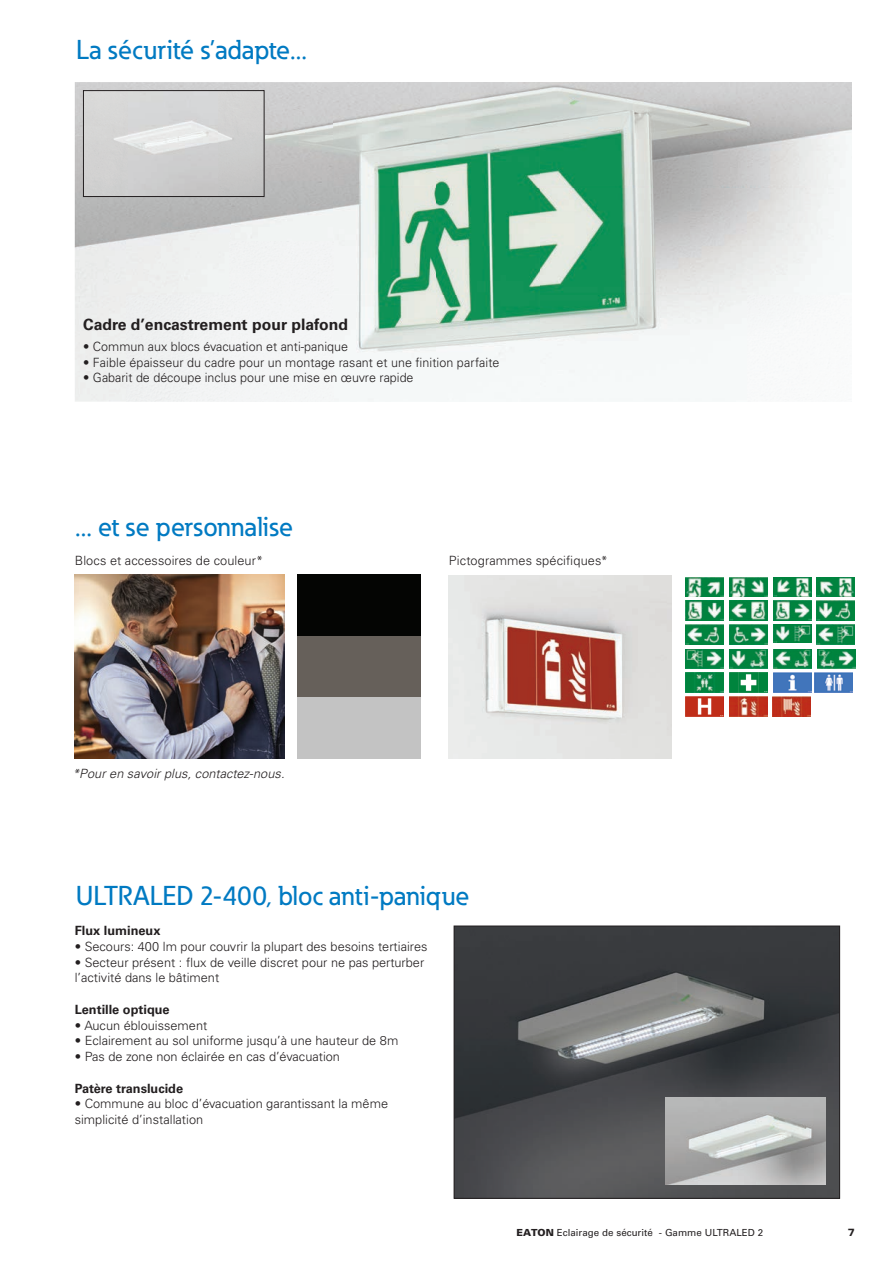
<style>
.page{position:relative;width:893px;height:1263px;background:#fff}
.page>*{position:absolute;margin:0;border:0;box-sizing:border-box;transform-origin:0 0}
.t1{font:500 27px "Eaton";color:#007ac2}
.t2{font:700 15.75px "Univers LT Std";color:#231f20}
.t3{font:300 12.75px/15.8px "Univers LT Std";color:#231f20}
.t4{font:700 12.75px "Univers LT Std";color:#231f20}
.t5{font:italic 300 12.75px "Univers";letter-spacing:.005em;color:#231f20}
.t6{font:900 10.5px "Univers";color:#231f20}
.t7{font:9.75px "Univers LT Std";color:#231f20}
.s1{font-family:"Univers";font-weight:900}
</style>
<div class="page">
<div style="left:298px;top:574px;width:123px;height:62px;background:#040503"></div>
<div style="left:298px;top:636px;width:123px;height:62px;background:#66605a"></div>
<div style="left:298px;top:697px;width:123px;height:62px;background:#c3c3c3"></div>
<img style="left:685px;top:577px;width:38px;height:19px">
<img style="left:729px;top:577px;width:38px;height:19px">
<img style="left:773px;top:577px;width:38px;height:19px">
<img style="left:817px;top:577px;width:38px;height:19px">
<img style="left:685px;top:601px;width:38px;height:19px">
<img style="left:773px;top:601px;width:38px;height:19px">
<img style="left:729px;top:601px;width:38px;height:19px">
<img style="left:816px;top:601px;width:38px;height:19px">
<img style="left:685px;top:625px;width:38px;height:19px">
<img style="left:729px;top:625px;width:38px;height:19px">
<img style="left:816px;top:625px;width:38px;height:19px">
<img style="left:685px;top:649px;width:38px;height:19px">
<img style="left:773px;top:649px;width:38px;height:19px">
<img style="left:817px;top:649px;width:38px;height:19px">
<img style="left:729px;top:649px;width:38px;height:19px">
<img style="left:685px;top:673px;width:38px;height:19px">
<img style="left:729px;top:673px;width:38px;height:19px">
<img style="left:772px;top:697px;width:38px;height:19px">
<img style="left:685px;top:697px;width:38px;height:19px">
<img style="left:729px;top:697px;width:38px;height:19px">
<img style="left:773px;top:673px;width:38px;height:19px">
<img style="left:815px;top:673px;width:38px;height:19px">
<img style="left:773px;top:625px;width:38px;height:18px">
<img style="left:456px;top:928px;width:382px;height:268px">
<div style="left:454px;top:926px;width:386px;height:272px;border:1px solid #231f20"></div>
<img style="left:665px;top:1097px;width:160px;height:87px">
<img style="left:449px;top:576px;width:223px;height:183px">
<img style="left:75px;top:574px;width:210px;height:185px">
<img style="left:75px;top:82px;width:258px;height:53px">
<img style="left:333px;top:82px;width:518px;height:320px">
<img style="left:230px;top:135px;width:104px;height:267px">
<img style="left:85px;top:92px;width:177px;height:103px">
<div style="left:83px;top:90px;width:181px;height:107px;border:1px solid #231f20"></div>
<h1 class="t1" style="left:76px;top:33px;width:232px">La sécurité s’adapte...</h1>
<p class="t2" style="left:83px;top:315px;width:266px">Cadre d’encastrement pour plafond</p>
<p class="t3" style="left:83px;top:339px;width:266px">• Commun aux blocs évacuation et anti-panique</p>
<p class="t3" style="left:83px;top:354px;width:418px">• Faible épaisseur du cadre pour un montage rasant et une finition parfaite</p>
<p class="t3" style="left:83px;top:370px;width:332px">• Gabarit de découpe inclus pour une mise en œuvre rapide</p>
<h1 class="t1" style="left:75px;top:510px;width:220px">... et se personnalise</h1>
<p class="t3" style="left:75px;top:553px;width:190px">Blocs et accessoires de couleur*</p>
<p class="t3" style="left:449px;top:553px;width:161px">Pictogrammes spécifiques*</p>
<p class="t5" style="left:72px;top:765px;width:214px">*Pour en savoir plus, contactez-nous.</p>
<h1 class="t1" style="left:76px;top:879px;width:395px">ULTRALED 2-400, bloc anti-panique</h1>
<p class="t4" style="left:75px;top:923px;width:87px">Flux lumineux</p>
<p class="t3" style="left:75px;top:938px;width:354px">• Secours: 400 lm pour couvrir la plupart des besoins tertiaires</p>
<p class="t3" style="left:75px;top:954px;width:351px">• Secteur présent : flux de veille discret pour ne pas perturber l’activité dans le bâtiment</p>
<p class="t4" style="left:75px;top:1002px;width:96px">Lentille optique</p>
<p class="t3" style="left:75px;top:1017px;width:134px">• Aucun éblouissement</p>
<p class="t3" style="left:75px;top:1033px;width:325px">• Eclairement au sol uniforme jusqu’à une hauteur de 8m</p>
<p class="t3" style="left:75px;top:1049px;width:267px">• Pas de zone non éclairée en cas d’évacuation</p>
<p class="t4" style="left:75px;top:1080px;width:110px">Patère translucide</p>
<p class="t3" style="left:75px;top:1096px;width:315px">• Commune au bloc d’évacuation garantissant la même simplicité d’installation</p>
<p class="t7" style="left:516px;top:1227px;width:248px"><span class="s1">EATON</span> Eclairage de sécurité - Gamme ULTRALED 2</p>
<p class="t6" style="left:848px;top:1226px;width:9px">7</p>
</div>
